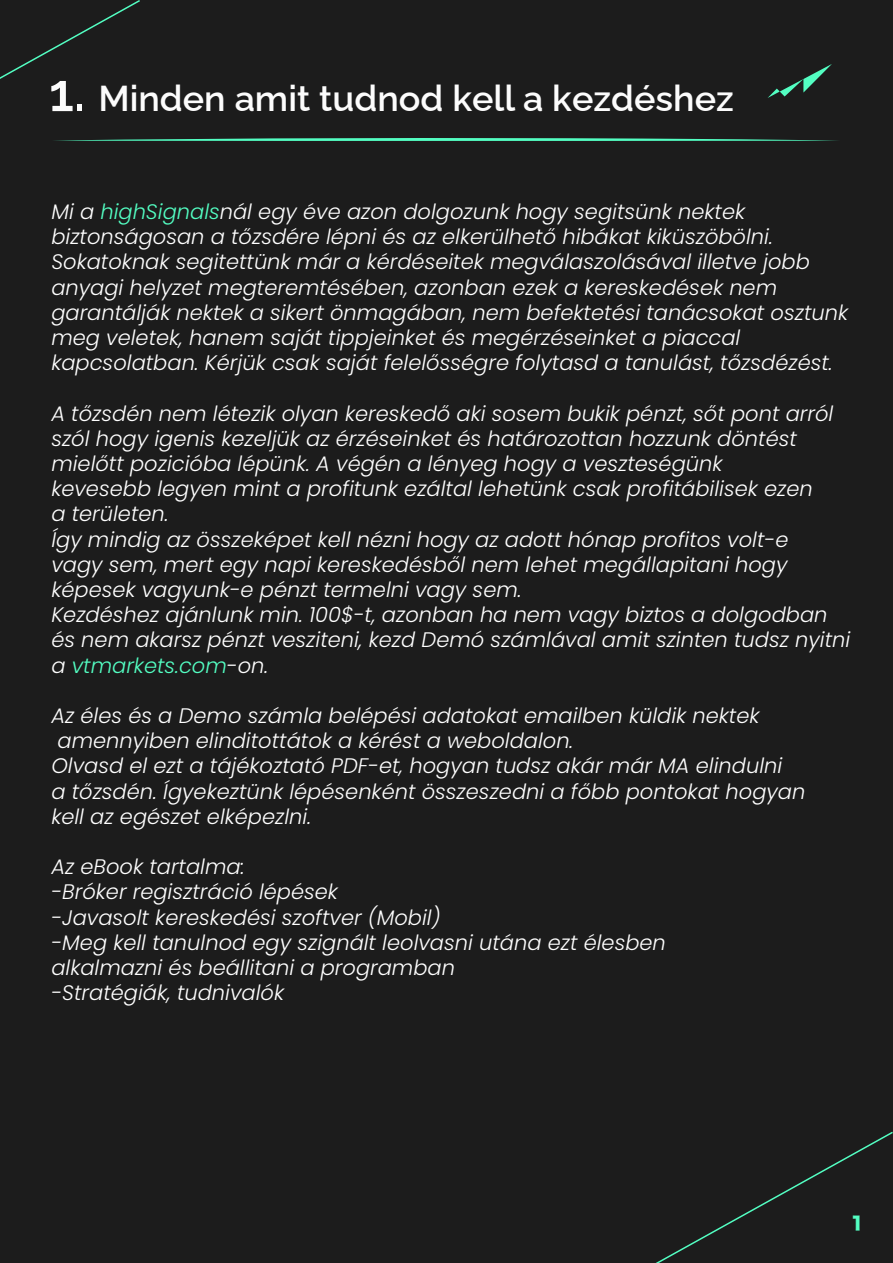
<style>
.page{position:relative;width:893px;height:1263px;background:#fff}
.page>*{position:absolute;margin:0;border:0;box-sizing:border-box;transform-origin:0 0}
.t1{font:100 36px "Raleway";color:#fcfcfc}
.t2{font:italic 300 21px/25.2px "Poppins";color:#fff}
.t3{font:18px "Hira Kaku Std W8";color:#53fec2}
.s1{font-size:52.8px}
.s2{color:#53fec2}
</style>
<div class="page">
<div style="left:0;top:1px;width:892px;height:1262px;background:#1c1c1c"></div>
<svg style="left:768px;top:64px;width:64px;height:34px"></svg>
<svg style="left:0;top:0;width:142px;height:79px"></svg>
<svg style="left:656px;top:1130px;width:237px;height:133px"></svg>
<svg style="left:54px;top:138px;width:784px;height:3px"></svg>
<h1 class="t1" style="left:49px;top:70px;width:686px"><span class="s1">1.</span> Minden amit tudnod kell a kezdéshez</h1>
<p class="t2" style="left:51px;top:199px;width:798px">Mi a <span class="s2">highSignals</span>nál egy éve azon dolgozunk hogy segitsünk nektek biztonságosan a tőzsdére lépni és az elkerülhető hibákat kiküszöbölni.<br>Sokatoknak segitettünk már a kérdéseitek megválaszolásával illetve jobb anyagi helyzet megteremtésében, azonban ezek a kereskedések nem garantálják nektek a sikert önmagában, nem befektetési tanácsokat osztunk meg veletek, hanem saját tippjeinket és megérzéseinket a piaccal kapcsolatban. Kérjük csak saját felelősségre folytasd a tanulást, tőzsdézést.</p>
<p class="t2" style="left:51px;top:401px;width:800px">A tőzsdén nem létezik olyan kereskedő aki sosem bukik pénzt, sőt pont arról szól hogy igenis kezeljük az érzéseinket és határozottan hozzunk döntést mielőtt pozicióba lépünk. A végén a lényeg hogy a veszteségünk<br>kevesebb legyen mint a profitunk ezáltal lehetünk csak profitábilisek ezen<br>a területen.<br>Így mindig az összeképet kell nézni hogy az adott hónap profitos volt-e<br>vagy sem, mert egy napi kereskedésből nem lehet megállapitani hogy képesek vagyunk-e pénzt termelni vagy sem.<br>Kezdéshez ajánlunk min. 100$-t, azonban ha nem vagy biztos a dolgodban és nem akarsz pénzt vesziteni, kezd Demó számlával amit szinten tudsz nyitni a <span class="s2">vtmarkets.com</span>-on.</p>
<p class="t2" style="left:51px;top:703px;width:756px">Az éles és a Demo számla belépési adatokat emailben küldik nektek amennyiben elinditottátok a kérést a weboldalon.<br>Olvasd el ezt a tájékoztató PDF-et, hogyan tudsz akár már MA elindulni<br>a tőzsdén. Ígyekeztünk lépésenként összeszedni a főbb pontokat hogyan kell az egészet elképezlni.</p>
<p class="t2" style="left:51px;top:854px;width:616px">Az eBook tartalma:<br>-Bróker regisztráció lépések<br>-Javasolt kereskedési szoftver (Mobil)<br>-Meg kell tanulnod egy szignált leolvasni utána ezt élesben alkalmazni és beállitani a programban<br>-Stratégiák, tudnivalók</p>
<p class="t3" style="left:850px;top:1213px;width:15px">1</p>
</div>
